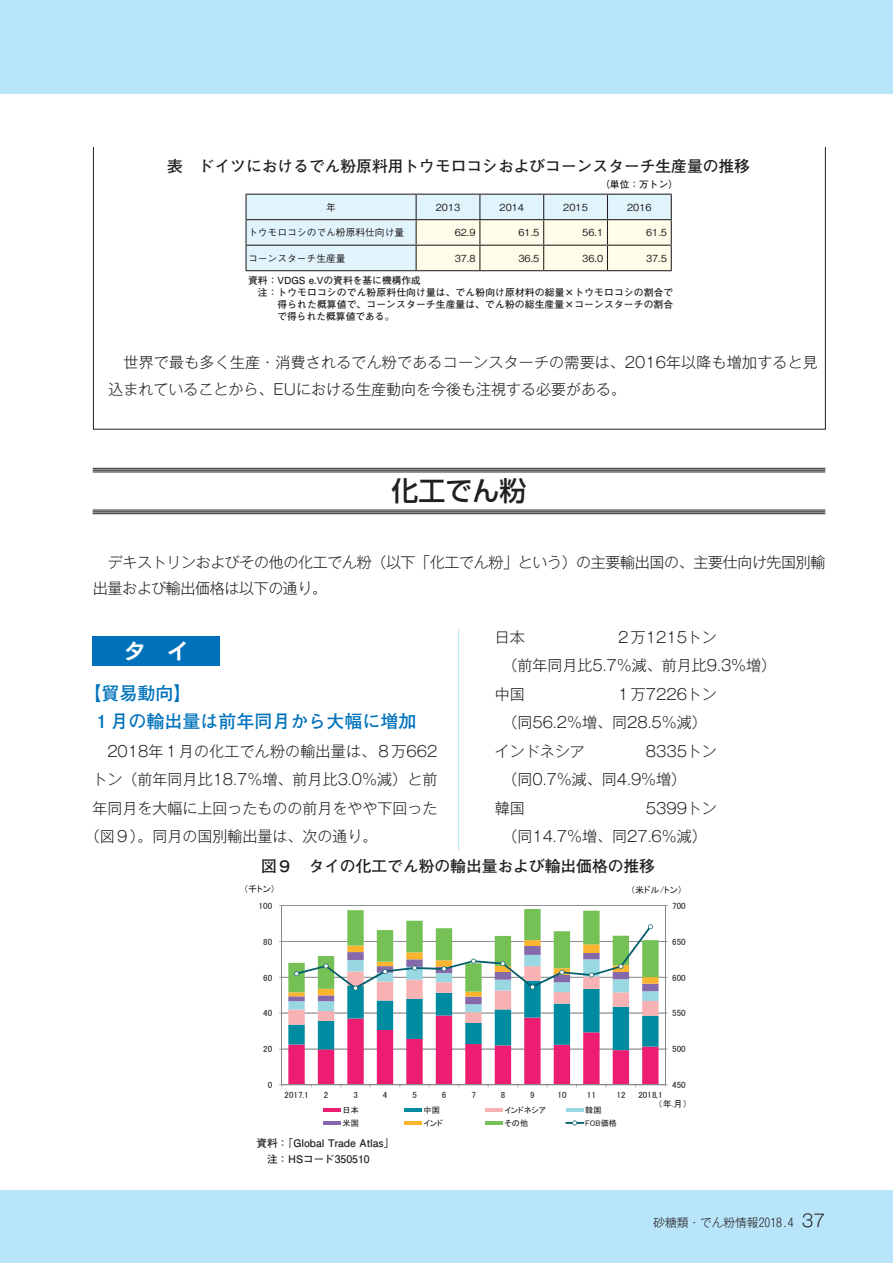
<style>
.page{position:relative;width:893px;height:1263px;background:#fff}
.page>*{position:absolute;margin:0;border:0;box-sizing:border-box;transform-origin:0 0}
.t1{font:500 27px "Shin Go Pr 5";color:#231f20}
.t2{font:21.3px "Rodin Pro B";color:#fff}
.t3{font:700 18px/28.5px "Futo Go B101 Pr 5";color:#0072bc}
.t4{font:700 15.75px "Futo Go B101 Pr 5";color:#231f20}
.t5{font:300 15px/28.5px "Gothic MB101 Pr 5";color:#231f20}
.t6{font:300 15px/26.2px "Gothic MB101 Pr 5";letter-spacing:-.025em;color:#231f20}
.t7{font:300 11.7px "Gothic MB101 Pr 5";color:#231f20}
.t8{font:700 10.5px/16.5px "Futo Go B101 Pr 5";color:#231f20}
.t9{font:700 9.75px "Futo Go B101 Pr 5";letter-spacing:.015em;color:#231f20}
.t10{font:500 9.75px "Gothic BBB Pr 5";color:#231f20}
.t11{font:9px "MS P Gothic";letter-spacing:-.005em;color:#231f20}
.t12{font:8.1px "MS P Gothic";letter-spacing:.005em;color:#231f20}
.s1{font-size:16.95px}
</style>
<div class="page">
<div style="left:0;top:1191px;width:893px;height:72px;background:#b9e5fa"></div>
<div style="left:0;top:0;width:893px;height:94px;background:#b9e5fa"></div>
<hr style="left:458px;top:145px;width:1px;height:1012px;background:#b9e5fa">
<div style="left:94px;top:134px;width:731px;height:323px;background:#fff"></div>
<div style="left:92px;top:636px;width:128px;height:30px;background:#0072bc"></div>
<div style="left:92px;top:850px;width:734px;height:315px;background:#fff"></div>
<hr style="left:282px;top:1049px;width:383px;height:1px;background:#858689">
<hr style="left:282px;top:1013px;width:383px;height:1px;background:#858689">
<hr style="left:282px;top:977px;width:383px;height:1px;background:#858689">
<hr style="left:282px;top:941px;width:383px;height:1px;background:#858689">
<hr style="left:282px;top:905px;width:383px;height:1px;background:#858689">
<hr style="left:665px;top:905px;width:1px;height:180px;background:#858689">
<hr style="left:282px;top:1084px;width:383px;height:1px;background:#858689">
<svg style="left:279px;top:905px;width:380px;height:182px"></svg>
<hr style="left:324px;top:1108px;width:17px;height:4px;background:#ed1d71">
<hr style="left:404px;top:1108px;width:18px;height:4px;background:#008ca0">
<hr style="left:485px;top:1108px;width:17px;height:4px;background:#f8b2b3">
<hr style="left:566px;top:1108px;width:17px;height:4px;background:#99d8e2">
<hr style="left:324px;top:1121px;width:17px;height:4px;background:#8669ab">
<hr style="left:404px;top:1121px;width:18px;height:4px;background:#fcb42e">
<hr style="left:485px;top:1121px;width:17px;height:4px;background:#75c156">
<svg style="left:565px;top:1120px;width:19px;height:5px"></svg>
<hr style="left:93px;top:468px;width:732px;height:4px;background:#888687">
<hr style="left:93px;top:510px;width:732px;height:4px;background:#8d8b8c">
<hr style="left:93px;top:468px;width:732px;height:1px;background:#231f20">
<hr style="left:93px;top:469px;width:732px;height:2px;background:#231f20">
<hr style="left:93px;top:472px;width:732px;height:1px;background:#231f20">
<hr style="left:93px;top:510px;width:732px;height:1px;background:#231f20">
<hr style="left:93px;top:511px;width:732px;height:1px;background:#231f20">
<hr style="left:93px;top:513px;width:732px;height:1px;background:#231f20">
<hr style="left:245px;top:194px;width:171px;height:1px;background:#231f20">
<hr style="left:245px;top:219px;width:171px;height:1px;background:#231f20">
<hr style="left:245px;top:245px;width:171px;height:1px;background:#231f20">
<svg style="left:246px;top:194px;width:426px;height:76px"></svg>
<hr style="left:245px;top:270px;width:171px;height:1px;background:#231f20">
<hr style="left:416px;top:270px;width:64px;height:1px;background:#231f20">
<hr style="left:480px;top:270px;width:64px;height:1px;background:#231f20">
<hr style="left:544px;top:270px;width:63px;height:1px;background:#231f20">
<hr style="left:607px;top:270px;width:65px;height:1px;background:#231f20">
<hr style="left:245px;top:195px;width:2px;height:24px;background:#231f20">
<hr style="left:245px;top:220px;width:2px;height:25px;background:#231f20">
<hr style="left:245px;top:246px;width:2px;height:24px;background:#231f20">
<p class="t4" style="left:167px;top:154px;width:584px">表　ドイツにおけるでん粉原料用トウモロコシおよびコーンスターチ生産量の推移</p>
<p class="t9" style="left:600px;top:177px;width:79px">（単位：万トン）</p>
<p class="t10" style="left:326px;top:199px;width:11px">年</p>
<p class="t10" style="left:436px;top:199px;width:26px">2013</p>
<p class="t10" style="left:499px;top:199px;width:26px">2014</p>
<p class="t10" style="left:563px;top:199px;width:26px">2015</p>
<p class="t10" style="left:627px;top:199px;width:26px">2016</p>
<p class="t10" style="left:248px;top:225px;width:157px">トウモロコシのでん粉原料仕向け量</p>
<p class="t10" style="left:455px;top:225px;width:22px">62.9</p>
<p class="t10" style="left:518px;top:225px;width:22px">61.5</p>
<p class="t10" style="left:582px;top:225px;width:22px">56.1</p>
<p class="t10" style="left:646px;top:225px;width:22px">61.5</p>
<p class="t10" style="left:248px;top:250px;width:99px">コーンスターチ生産量</p>
<p class="t10" style="left:455px;top:250px;width:22px">37.8</p>
<p class="t10" style="left:518px;top:250px;width:22px">36.5</p>
<p class="t10" style="left:582px;top:250px;width:22px">36.0</p>
<p class="t10" style="left:646px;top:250px;width:22px">37.5</p>
<p class="t9" style="left:248px;top:273px;width:174px">資料：VDGS e.Vの資料を基に機構作成</p>
<p class="t9" style="left:248px;top:285px;width:427px">　注：トウモロコシのでん粉原料仕向け量は、でん粉向け原材料の総量×トウモロコシの割合で</p>
<p class="t9" style="left:277px;top:297px;width:397px">得られた概算値で、コーンスターチ生産量は、でん粉の総生産量×コーンスターチの割合</p>
<p class="t9" style="left:277px;top:309px;width:118px">で得られた概算値である。</p>
<p class="t5" style="left:109px;top:348px;width:711px;line-height:26.2px;text-indent:15px">世界で最も多く生産・消費されるでん粉であるコーンスターチの需要は、2016年以降も増加すると見込まれていることから、EUにおける生産動向を今後も注視する必要がある。</p>
<h1 class="t1" style="left:391px;top:469px;width:136px">化工でん粉</h1>
<p class="t6" style="left:93px;top:548px;width:734px;text-indent:15px">デキストリンおよびその他の化工でん粉（以下「化工でん粉」という）の主要輸出国の、主要仕向け先国別輸出量および輸出価格は以下の通り。</p>
<h2 class="t2" style="left:124px;top:637px;width:65px">タ　イ</h2>
<p class="t3" style="left:92px;top:677px;width:325px;text-indent:-9px">【貿易動向】<br>１月の輸出量は前年同月から大幅に増加</p>
<p class="t5" style="left:107px;top:735px;width:331px">2018年１月の化工でん粉の輸出量は、８万662</p>
<p class="t5" style="left:92px;top:764px;width:347px">トン（前年同月比18.7％増、前月比3.0％減）と前</p>
<p class="t5" style="left:92px;top:792px;width:346px">年同月を大幅に上回ったものの前月をやや下回った</p>
<p class="t5" style="left:85px;top:821px;width:294px">（図９）。同月の国別輸出量は、次の通り。</p>
<p class="t5" style="left:495px;top:621px;width:31px">日本</p>
<p class="t5" style="left:495px;top:621px;width:283px;text-indent:121px">２万1215トン<br>　（前年同月比5.7％減、前月比9.3％増）中国</p>
<p class="t5" style="left:495px;top:678px;width:224px;text-indent:121px">１万7226トン　（同56.2％増、同28.5％減）インドネシア</p>
<p class="t5" style="left:495px;top:735px;width:224px;text-indent:151px">8335トン　（同0.7％減、同4.9％増）<br>韓国</p>
<p class="t5" style="left:495px;top:792px;width:224px;text-indent:151px">5399トン　（同14.7％増、同27.6％減）</p>
<p class="t4" style="left:261px;top:854px;width:395px">図９　タイの化工でん粉の輸出量および輸出価格の推移</p>
<p class="t11" style="left:244px;top:885px;width:33px">（千トン）</p>
<p class="t11" style="left:631px;top:885px;width:53px">（米ドル/トン）</p>
<p class="t11" style="left:259px;top:901px;width:15px">100</p>
<p class="t11" style="left:672px;top:901px;width:15px">700</p>
<p class="t11" style="left:263px;top:937px;width:10px">80</p>
<p class="t11" style="left:672px;top:937px;width:15px">650</p>
<p class="t11" style="left:263px;top:973px;width:10px">60</p>
<p class="t11" style="left:672px;top:973px;width:15px">600</p>
<p class="t11" style="left:263px;top:1009px;width:10px">40</p>
<p class="t11" style="left:672px;top:1009px;width:15px">550</p>
<p class="t11" style="left:263px;top:1044px;width:10px">20</p>
<p class="t11" style="left:672px;top:1044px;width:15px">500</p>
<p class="t11" style="left:268px;top:1080px;width:6px">0</p>
<p class="t11" style="left:672px;top:1080px;width:15px">450</p>
<p class="t11" style="left:285px;top:1090px;width:26px">2017.1</p>
<p class="t11" style="left:324px;top:1090px;width:6px">2</p>
<p class="t11" style="left:353px;top:1090px;width:6px">3</p>
<p class="t11" style="left:383px;top:1090px;width:6px">4</p>
<p class="t11" style="left:412px;top:1090px;width:6px">5</p>
<p class="t11" style="left:442px;top:1090px;width:6px">6</p>
<p class="t11" style="left:471px;top:1090px;width:6px">7</p>
<p class="t11" style="left:501px;top:1090px;width:6px">8</p>
<p class="t11" style="left:530px;top:1090px;width:6px">9</p>
<p class="t11" style="left:557px;top:1090px;width:11px">10</p>
<p class="t11" style="left:587px;top:1090px;width:11px">11</p>
<p class="t11" style="left:616px;top:1090px;width:11px">12</p>
<p class="t11" style="left:638px;top:1090px;width:26px">2018,1</p>
<p class="t11" style="left:658px;top:1099px;width:31px">（年.月）</p>
<p class="t12" style="left:343px;top:1106px;width:18px">日本</p>
<p class="t12" style="left:424px;top:1106px;width:18px">中国</p>
<p class="t12" style="left:504px;top:1106px;width:43px">インドネシア</p>
<p class="t12" style="left:585px;top:1106px;width:18px">韓国</p>
<p class="t12" style="left:343px;top:1119px;width:18px">米国</p>
<p class="t12" style="left:424px;top:1119px;width:21px">インド</p>
<p class="t12" style="left:504px;top:1119px;width:25px">その他</p>
<p class="t12" style="left:585px;top:1119px;width:33px">FOB価格</p>
<p class="t8" style="left:257px;top:1134px;width:139px">資料：「Global Trade Atlas」　注：HSコード350510</p>
<p class="t7" style="left:653px;top:1212px;width:173px">砂糖類・でん粉情報2018.4 <span class="s1">37</span></p>
</div>
